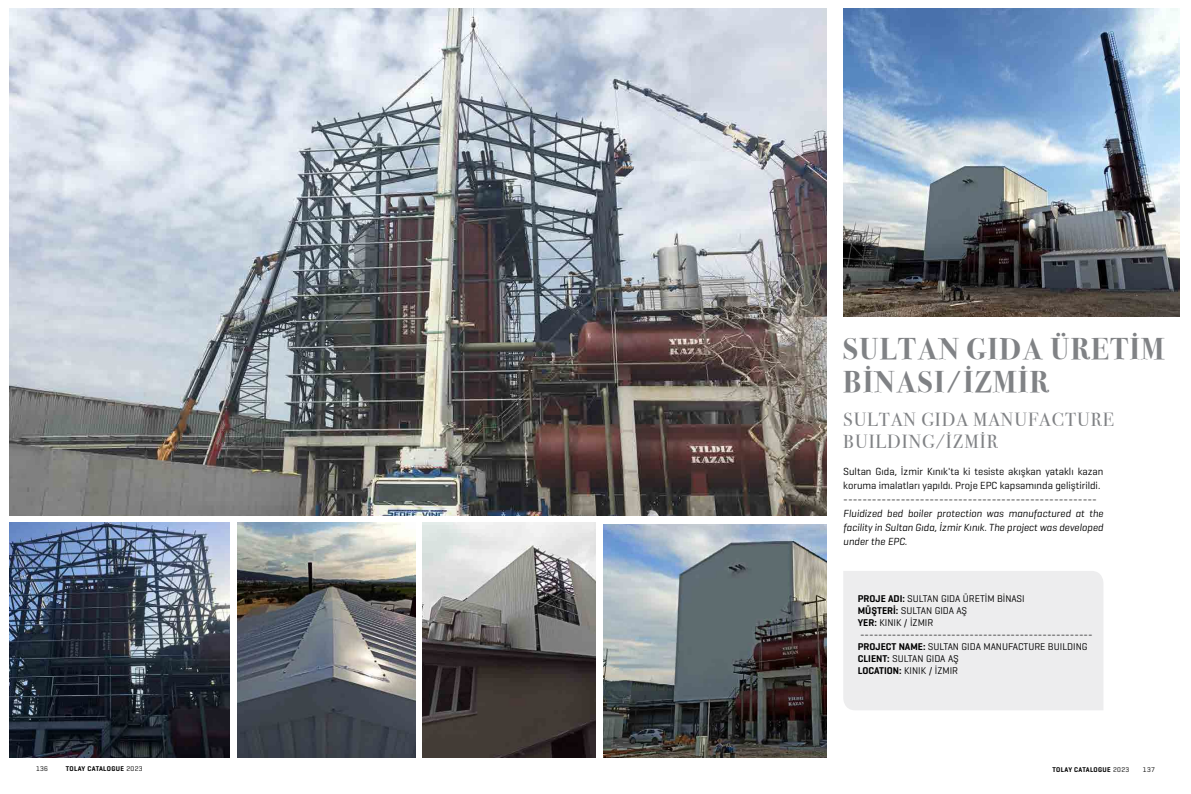
<style>
.page{position:relative;width:1191px;height:794px;background:#fff}
.page>*{position:absolute;margin:0;border:0;box-sizing:border-box;transform-origin:0 0}
.t1{font:700 30px/33px "Bodoni Svty Two ITCTT";letter-spacing:.05em;color:#808285}
.t2{font:19px/22px "Bodoni Svty Two ITCTT";letter-spacing:.05em;color:#808285}
.t3{font:10.5px/14px "Geogrotesque";color:#000}
.t4{font:italic 10.5px/14px "Geogrotesque";color:#000;text-align:justify}
.t5{font:10px/12px "Geogrotesque";color:#000}
.t6{font:600 7px "Geogrotesque";letter-spacing:.05em;color:#000}
.t7{font:7px "Geogrotesque";letter-spacing:.05em;color:#000}
.s1{font-weight:600}
.s2{font-weight:400}
</style>
<div class="page">
<img style="left:9px;top:9px;width:817px;height:506px">
<img style="left:237px;top:522px;width:178px;height:236px">
<img style="left:422px;top:522px;width:174px;height:236px">
<img style="left:9px;top:522px;width:220px;height:236px">
<img style="left:843px;top:9px;width:336px;height:307px">
<div style="left:843px;top:571px;width:260px;height:139px;background:#ededee"></div>
<img style="left:604px;top:524px;width:222px;height:234px">
<h1 class="t1" style="left:843px;top:330px;width:323px">SULTAN GIDA ÜRETİM<br>BİNASI/İZMİR</h1>
<h2 class="t2" style="left:843px;top:406px;width:272px">SULTAN GIDA MANUFACTURE<br>BUILDING/İZMİR</h2>
<p class="t3" style="left:843px;top:464px;width:262px">Sultan Gıda, İzmir Kınık'ta ki tesiste akışkan yataklı kazan koruma imalatları yapıldı. Proje EPC kapsamında geliştirildi. -----------------------------------------------------</p>
<p class="t4" style="left:843px;top:506px;width:262px">Fluidized bed boiler protection was manufactured at the facility in Sultan Gıda, İzmir Kınık. The project was developed under the EPC.</p>
<p class="t5" style="left:857px;top:592px;width:236px"><span class="s1">PROJE ADI:</span> SULTAN GIDA ÜRETİM BİNASI<br><span class="s1">MÜŞTERİ:</span> SULTAN GIDA AŞ<br><span class="s1">YER:</span> KINIK / İZMIR --------------------------------------------------- <span class="s1">PROJECT NAME:</span> SULTAN GIDA MANUFACTURE BUILDING <span class="s1">CLIENT:</span> SULTAN GIDA AŞ<br><span class="s1">LOCATION:</span> KINIK / İZMIR</p>
<p class="t7" style="left:36px;top:764px;width:14px">136</p>
<p class="t6" style="left:66px;top:764px;width:78px">TOLAY CATALOGUE <span class="s2">2023</span></p>
<p class="t6" style="left:1052px;top:765px;width:78px">TOLAY CATALOGUE <span class="s2">2023</span></p>
<p class="t7" style="left:1142px;top:765px;width:14px">137</p>
</div>
